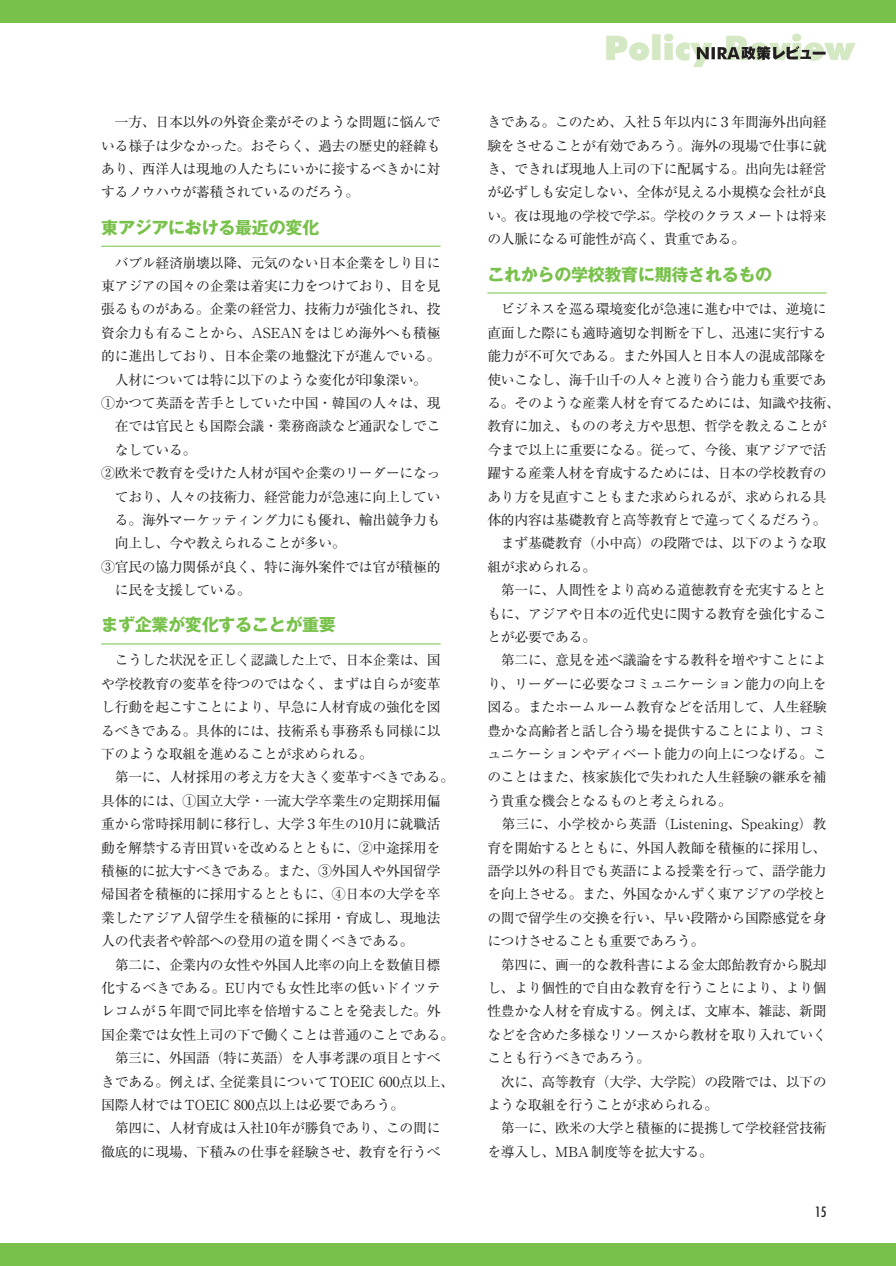
<style>
.page{position:relative;width:896px;height:1266px;background:#fff}
.page>*{position:absolute;margin:0;border:0;box-sizing:border-box;transform-origin:0 0}
.t1{font:700 16.95px "Gothic MB101 Pro";letter-spacing:-.015em;color:#78c14a}
.t2{font:13.8px/23.4px "Ryumin Pro";letter-spacing:-.02em;color:#231f20;text-align:justify}
.t3{font:condensed 13.8px "Futura";color:#231f20}
</style>
<div class="page">
<svg style="left:606px;top:34px;width:249px;height:33px"></svg>
<div style="left:1px;top:0;width:894px;height:23px;background:#78c14a"></div>
<div style="left:1px;top:1243px;width:894px;height:22px;background:#78c14a"></div>
<hr style="left:101px;top:246px;width:339px;height:1px;background:#78c14a">
<hr style="left:101px;top:643px;width:339px;height:1px;background:#78c14a">
<hr style="left:487px;top:293px;width:339px;height:1px;background:#78c14a">
<svg style="left:0;top:0;width:1px;height:23px"></svg>
<svg style="left:0;top:1243px;width:2px;height:23px"></svg>
<p class="t2" style="left:101px;top:109px;width:341px">　一方、日本以外の外資企業がそのような問題に悩んでいる様子は少なかった。おそらく、過去の歴史的経緯もあり、西洋人は現地の人たちにいかに接するべきかに対するノウハウが蓄積されているのだろう。</p>
<p class="t1" style="left:101px;top:213px;width:219px">東アジアにおける最近の変化</p>
<p class="t2" style="left:101px;top:250px;width:341px">　バブル経済崩壊以降、元気のない日本企業をしり目に</p>
<p class="t2" style="left:101px;top:273px;width:341px">東アジアの国々の企業は着実に力をつけており、目を見</p>
<p class="t2" style="left:101px;top:296px;width:341px">張るものがある。企業の経営力、技術力が強化され、投</p>
<p class="t2" style="left:101px;top:320px;width:341px">資余力も有ることから、ASEANをはじめ海外へも積極</p>
<p class="t2" style="left:101px;top:343px;width:341px">的に進出しており、日本企業の地盤沈下が進んでいる。</p>
<p class="t2" style="left:101px;top:367px;width:327px">　人材については特に以下のような変化が印象深い。</p>
<p class="t2" style="left:101px;top:390px;width:341px">①かつて英語を苦手としていた中国・韓国の人々は、現</p>
<p class="t2" style="left:115px;top:413px;width:327px">在では官民とも国際会議・業務商談など通訳なしでこ</p>
<p class="t2" style="left:115px;top:437px;width:83px">なしている。</p>
<p class="t2" style="left:101px;top:460px;width:341px">②欧米で教育を受けた人材が国や企業のリーダーになっ</p>
<p class="t2" style="left:115px;top:484px;width:327px">ており、人々の技術力、経営能力が急速に向上してい</p>
<p class="t2" style="left:115px;top:507px;width:327px">る。海外マーケッティング力にも優れ、輸出競争力も</p>
<p class="t2" style="left:115px;top:530px;width:232px">向上し、今や教えられることが多い。</p>
<p class="t2" style="left:101px;top:554px;width:341px">③官民の協力関係が良く、特に海外案件では官が積極的</p>
<p class="t2" style="left:115px;top:577px;width:137px">に民を支援している。</p>
<p class="t1" style="left:101px;top:611px;width:236px">まず企業が変化することが重要</p>
<p class="t2" style="left:101px;top:647px;width:354px;text-align:left">　こうした状況を正しく認識した上で、日本企業は、国や学校教育の変革を待つのではなく、まずは自らが変革し行動を起こすことにより、早急に人材育成の強化を図るべきである。具体的には、技術系も事務系も同様に以下のような取組を進めることが求められる。<br>　第一に、人材採用の考え方を大きく変革すべきである。具体的には、①国立大学・一流大学卒業生の定期採用偏重から常時採用制に移行し、大学３年生の10月に就職活動を解禁する青田買いを改めるとともに、②中途採用を積極的に拡大すべきである。また、③外国人や外国留学帰国者を積極的に採用するとともに、④日本の大学を卒業したアジア人留学生を積極的に採用・育成し、現地法人の代表者や幹部への登用の道を開くべきである。<br>　第二に、企業内の女性や外国人比率の向上を数値目標化するべきである。EU内でも女性比率の低いドイツテレコムが５年間で同比率を倍増することを発表した。外国企業では女性上司の下で働くことは普通のことである。　第三に、外国語（特に英語）を人事考課の項目とすべきである。例えば、全従業員についてTOEIC 600点以上、国際人材ではTOEIC 800点以上は必要であろう。<br>　第四に、人材育成は入社10年が勝負であり、この間に徹底的に現場、下積みの仕事を経験させ、教育を行うべ</p>
<p class="t2" style="left:487px;top:109px;width:341px">きである。このため、入社５年以内に３年間海外出向経験をさせることが有効であろう。海外の現場で仕事に就き、できれば現地人上司の下に配属する。出向先は経営が必ずしも安定しない、全体が見える小規模な会社が良い。夜は現地の学校で学ぶ。学校のクラスメートは将来の人脈になる可能性が高く、貴重である。</p>
<p class="t1" style="left:487px;top:260px;width:286px">これからの学校教育に期待されるもの</p>
<p class="t2" style="left:487px;top:296px;width:354px;text-align:left">　ビジネスを巡る環境変化が急速に進む中では、逆境に直面した際にも適時適切な判断を下し、迅速に実行する能力が不可欠である。また外国人と日本人の混成部隊を使いこなし、海千山千の人々と渡り合う能力も重要である。そのような産業人材を育てるためには、知識や技術、教育に加え、ものの考え方や思想、哲学を教えることが今まで以上に重要になる。従って、今後、東アジアで活躍する産業人材を育成するためには、日本の学校教育のあり方を見直すこともまた求められるが、求められる具体的内容は基礎教育と高等教育とで違ってくるだろう。<br>　まず基礎教育（小中高）の段階では、以下のような取組が求められる。<br>　第一に、人間性をより高める道徳教育を充実するとともに、アジアや日本の近代史に関する教育を強化することが必要である。<br>　第二に、意見を述べ議論をする教科を増やすことにより、リーダーに必要なコミュニケーション能力の向上を図る。またホームルーム教育などを活用して、人生経験豊かな高齢者と話し合う場を提供することにより、コミュニケーションやディベート能力の向上につなげる。このことはまた、核家族化で失われた人生経験の継承を補う貴重な機会となるものと考えられる。<br>　第三に、小学校から英語（Listening、Speaking）教育を開始するとともに、外国人教師を積極的に採用し、語学以外の科目でも英語による授業を行って、語学能力を向上させる。また、外国なかんずく東アジアの学校との間で留学生の交換を行い、早い段階から国際感覚を身につけさせることも重要であろう。<br>　第四に、画一的な教科書による金太郎飴教育から脱却し、より個性的で自由な教育を行うことにより、より個性豊かな人材を育成する。例えば、文庫本、雑誌、新聞などを含めた多様なリソースから教材を取り入れていくことも行うべきであろう。<br>　次に、高等教育（大学、大学院）の段階では、以下のような取組を行うことが求められる。<br>　第一に、欧米の大学と積極的に提携して学校経営技術を導入し、MBA制度等を拡大する。</p>
<p class="t3" style="left:815px;top:1203px;width:13px">15</p>
</div>
